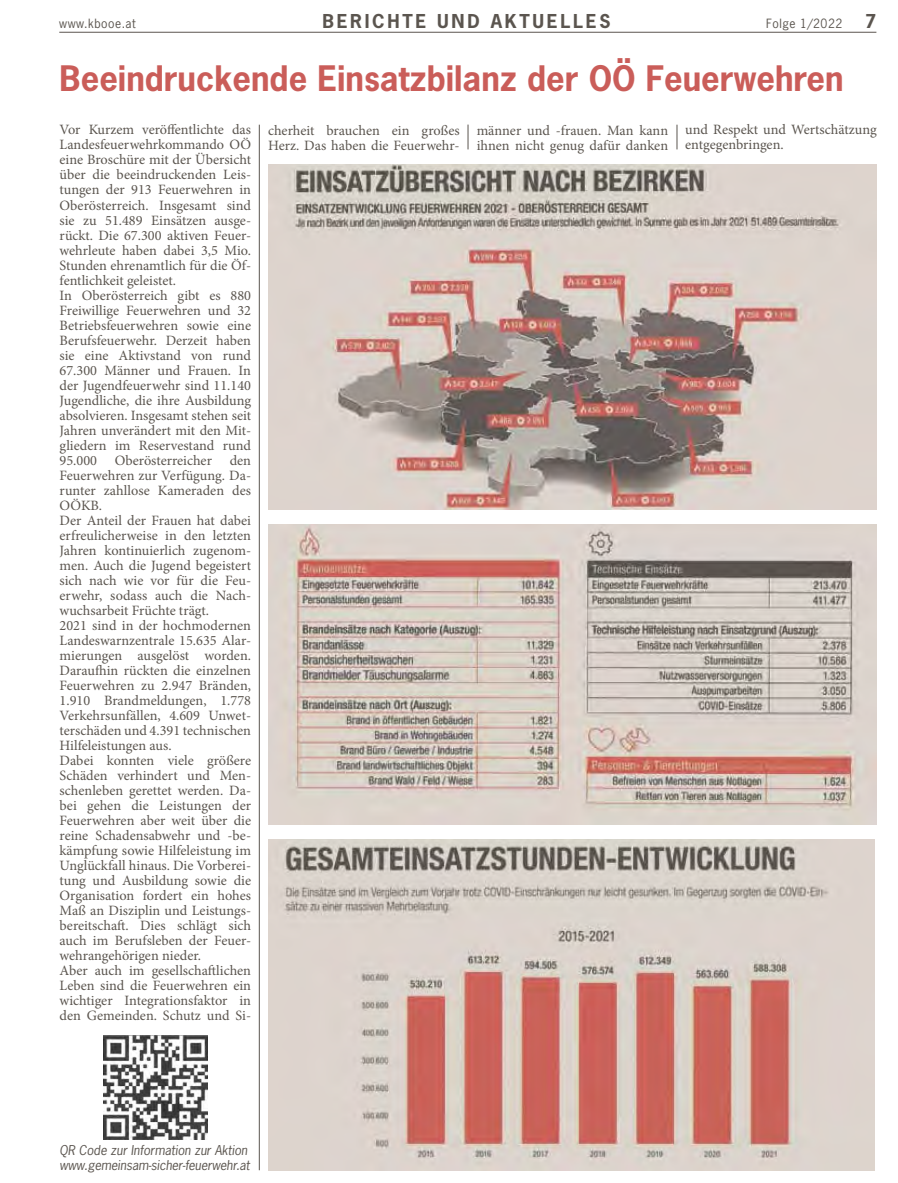
<style>
.page{position:relative;width:898px;height:1183px;background:#fff}
.page>*{position:absolute;margin:0;border:0;box-sizing:border-box;transform-origin:0 0}
.t1{font:700 33px "News Gothic";color:#ca5d59}
.t2{font:700 18px "News Gothic";letter-spacing:.15em;color:#5b554f}
.t3{font:14.25px/15px "Minion Pro";color:#5b554f}
.t4{font:italic 12.75px/15px "News Gothic";letter-spacing:-.01em;color:#5b554f}
.t5{font:12px "News Gothic";letter-spacing:.04em;color:#5b554f}
</style>
<div class="page">
<hr style="left:59px;top:32px;width:817px;height:1px;background:#5b554f">
<img style="left:268px;top:164px;width:608px;height:345px">
<img style="left:268px;top:524px;width:608px;height:300px">
<img style="left:268px;top:839px;width:606px;height:330px">
<img style="left:103px;top:1035px;width:104px;height:104px">
<hr style="left:259px;top:125px;width:1px;height:1044px;background:#5b554f">
<svg style="left:467px;top:124px;width:1px;height:25px"></svg>
<svg style="left:676px;top:125px;width:1px;height:24px"></svg>
<p class="t5" style="left:59px;top:15px;width:78px">www.kbooe.at</p>
<p class="t2" style="left:322px;top:9px;width:289px">Berichte un d Aktuelles</p>
<p class="t5" style="left:766px;top:15px;width:78px">Folge 1/2022</p>
<p class="t2" style="left:864px;top:9px;width:13px">7</p>
<h1 class="t1" style="left:60px;top:57px;width:785px">Beeindruckende Einsatzbilanz der OÖ Feuerwehren</h1>
<p class="t3" style="left:60px;top:122px;width:193px">Vor Kurzem veröffentlichte das<br>Landesfeuerwehrkommando OÖ eine Broschüre mit der Übersicht über die beeindruckenden Leis&shy;tungen der 913 Feuerwehren in<br>Oberösterreich. Insgesamt sind sie zu 51.489 Einsätzen ausge&shy;rückt. Die 67.300 aktiven Feuer&shy;wehrleute haben dabei 3,5 Mio.<br>Stunden ehrenamtlich für die Öf&shy;fentlichkeit geleistet.<br>In Oberösterreich gibt es 880<br>Freiwillige Feuerwehren und 32<br>Betriebsfeuerwehren sowie eine<br>Berufsfeuerwehr. Derzeit haben sie eine Aktivstand von rund<br>67.300 Männer und Frauen. In der Jugendfeuerwehr sind 11.140<br>Jugendliche, die ihre Ausbildung absolvieren. Insgesamt stehen seit<br>Jahren unverändert mit den Mit&shy;gliedern im Reservestand rund<br>95.000 Oberösterreicher den<br>Feuerwehren zur Verfügung. Da&shy;runter zahllose Kameraden des<br>OÖKB.<br>Der Anteil der Frauen hat dabei erfreulicherweise in den letzten<br>Jahren kontinuierlich zugenom&shy;men. Auch die Jugend begeistert sich nach wie vor für die Feu&shy;erwehr, sodass auch die Nach&shy;wuchsarbeit Früchte trägt.<br>2021 sind in der hochmodernen<br>Landeswarnzentrale 15.635 Alar&shy;mierungen ausgelöst worden.<br>Daraufhin rückten die einzelnen<br>Feuerwehren zu 2.947 Bränden,<br>1.910 Brandmeldungen, 1.778<br>Verkehrsunfällen, 4.609 Unwet&shy;terschäden und 4.391 technischen<br>Hilfeleistungen aus.<br>Dabei konnten viele größere<br>Schäden verhindert und Men&shy;schenleben gerettet werden. Da&shy;bei gehen die Leistungen der<br>Feuerwehren aber weit über die reine Schadensabwehr und -be&shy;kämpfung sowie Hilfeleistung im<br>Unglückfall hinaus. Die Vorberei&shy;tung und Ausbildung sowie die<br>Organisation fordert ein hohes<br>Maß an Disziplin und Leistungs&shy;bereitschaft. Dies schlägt sich auch im Berufsleben der Feuer&shy;wehrangehörigen nieder.<br>Aber auch im gesellschaftlichen<br>Leben sind die Feuerwehren ein wichtiger Integrationsfaktor in den Gemeinden. Schutz und Si-</p>
<p class="t3" style="left:268px;top:123px;width:193px">cherheit brauchen ein großes<br>Herz. Das haben die Feuerwehr-</p>
<p class="t3" style="left:476px;top:123px;width:193px">männer und -frauen. Man kann ihnen nicht genug dafür danken</p>
<p class="t3" style="left:685px;top:122px;width:193px">und Respekt und Wertschätzung entgegenbringen.</p>
<p class="t4" style="left:60px;top:1142px;width:191px">QR Code zur Information zur Aktion www.gemeinsam-sicher-feuerwehr.at</p>
</div>
